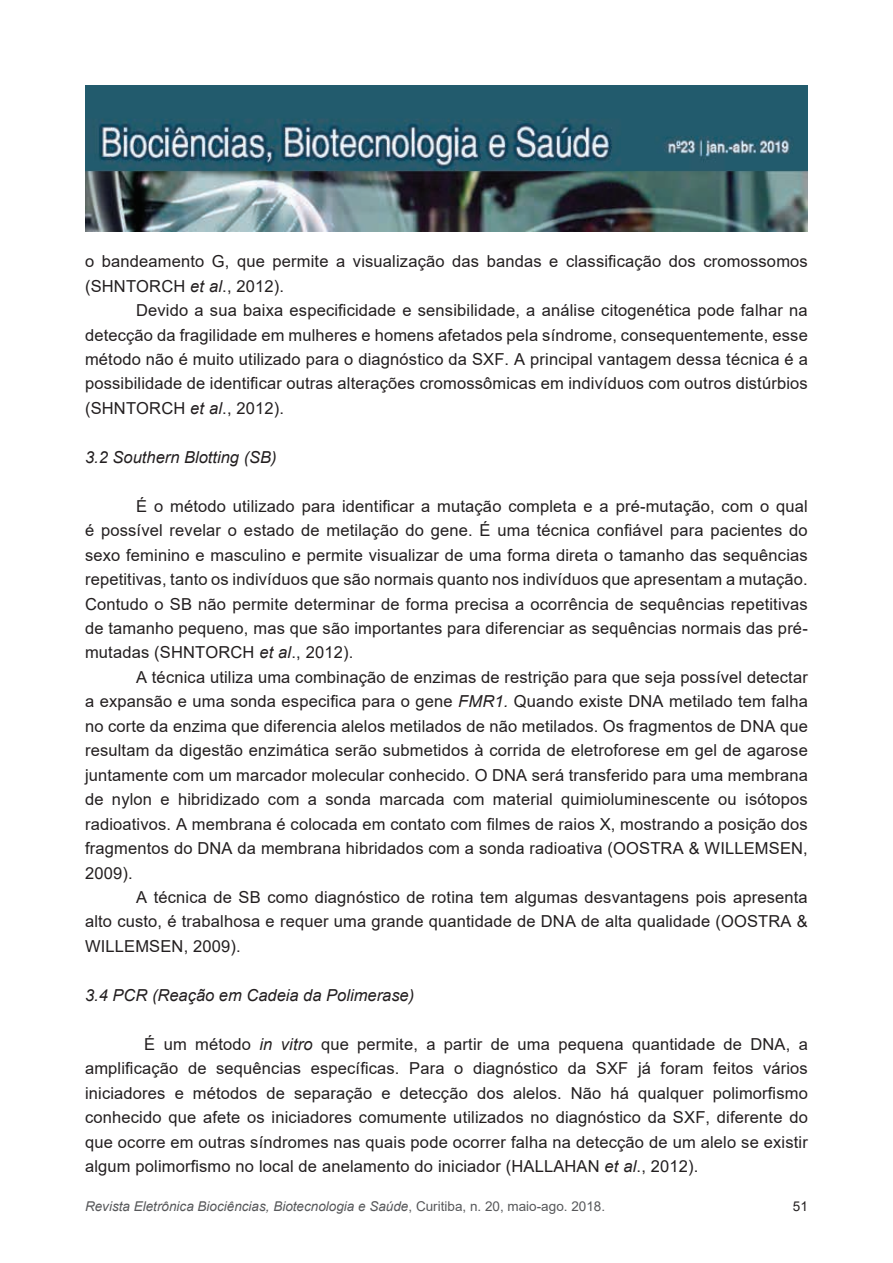
<style>
.page{position:relative;width:893px;height:1263px;background:#fff}
.page>*{position:absolute;margin:0;border:0;box-sizing:border-box;transform-origin:0 0}
.t1{font:16.5px/24.5px "Arial";letter-spacing:.01em;color:#231f20;text-align:justify}
.t2{font:italic 16.5px "Arial";color:#231f20}
.t3{font:italic 13.5px "Arial";color:#57585a}
.t4{font:13.5px "Arial";color:#231f20}
.s1{font-style:italic}
.s2{font-style:normal}
</style>
<div class="page">
<img style="left:85px;top:85px;width:723px;height:146px">
<p class="t1" style="left:85px;top:249px;width:724px">o bandeamento G, que permite a visualização das bandas e classificação dos cromossomos (SHNTORCH <span class="s1">et al</span>., 2012).</p>
<p class="t1" style="left:85px;top:298px;width:724px;text-indent:51px">Devido a sua baixa especificidade e sensibilidade, a análise citogenética pode falhar na detecção da fragilidade em mulheres e homens afetados pela síndrome, consequentemente, esse método não é muito utilizado para o diagnóstico da SXF. A principal vantagem dessa técnica é a possibilidade de identificar outras alterações cromossômicas em indivíduos com outros distúrbios (SHNTORCH <span class="s1">et al</span>., 2012).</p>
<p class="t2" style="left:85px;top:446px;width:193px">3.2 Southern Blotting (SB)</p>
<p class="t1" style="left:85px;top:494px;width:724px;text-indent:51px">É o método utilizado para identificar a mutação completa e a pré-mutação, com o qual é possível revelar o estado de metilação do gene. É uma técnica confiável para pacientes do sexo feminino e masculino e permite visualizar de uma forma direta o tamanho das sequências repetitivas, tanto os indivíduos que são normais quanto nos indivíduos que apresentam a mutação.<br>Contudo o SB não permite determinar de forma precisa a ocorrência de sequências repetitivas de tamanho pequeno, mas que são importantes para diferenciar as sequências normais das pré&shy;mutadas (SHNTORCH <span class="s1">et al</span>., 2012).</p>
<p class="t1" style="left:85px;top:665px;width:724px;text-indent:51px">A técnica utiliza uma combinação de enzimas de restrição para que seja possível detectar a expansão e uma sonda especifica para o gene <span class="s1">FMR1.</span> Quando existe DNA metilado tem falha no corte da enzima que diferencia alelos metilados de não metilados. Os fragmentos de DNA que resultam da digestão enzimática serão submetidos à corrida de eletroforese em gel de agarose juntamente com um marcador molecular conhecido. O DNA será transferido para uma membrana de nylon e hibridizado com a sonda marcada com material quimioluminescente ou isótopos radioativos. A membrana é colocada em contato com filmes de raios X, mostrando a posição dos fragmentos do DNA da membrana hibridados com a sonda radioativa (OOSTRA &amp; WILLEMSEN, 2009).</p>
<p class="t1" style="left:85px;top:885px;width:724px;text-indent:51px">A técnica de SB como diagnóstico de rotina tem algumas desvantagens pois apresenta alto custo, é trabalhosa e requer uma grande quantidade de DNA de alta qualidade (OOSTRA &amp; WILLEMSEN, 2009).</p>
<p class="t2" style="left:85px;top:984px;width:331px">3.4 PCR (Reação em Cadeia da Polimerase)</p>
<p class="t1" style="left:85px;top:1032px;width:724px;text-indent:59px">É um método <span class="s1">in vitro</span> que permite, a partir de uma pequena quantidade de DNA, a amplificação de sequências específicas. Para o diagnóstico da SXF já foram feitos vários iniciadores e métodos de separação e detecção dos alelos. Não há qualquer polimorfismo conhecido que afete os iniciadores comumente utilizados no diagnóstico da SXF, diferente do que ocorre em outras síndromes nas quais pode ocorrer falha na detecção de um alelo se existir algum polimorfismo no local de anelamento do iniciador (HALLAHAN <span class="s1">et al</span>., 2012).</p>
<p class="t3" style="left:85px;top:1197px;width:522px">Revista Eletrônica Biociências, Biotecnologia e Saúde<span class="s2">, Curitiba, n. 20, maio-ago. 2018.</span></p>
<p class="t4" style="left:793px;top:1197px;width:17px">51</p>
</div>
